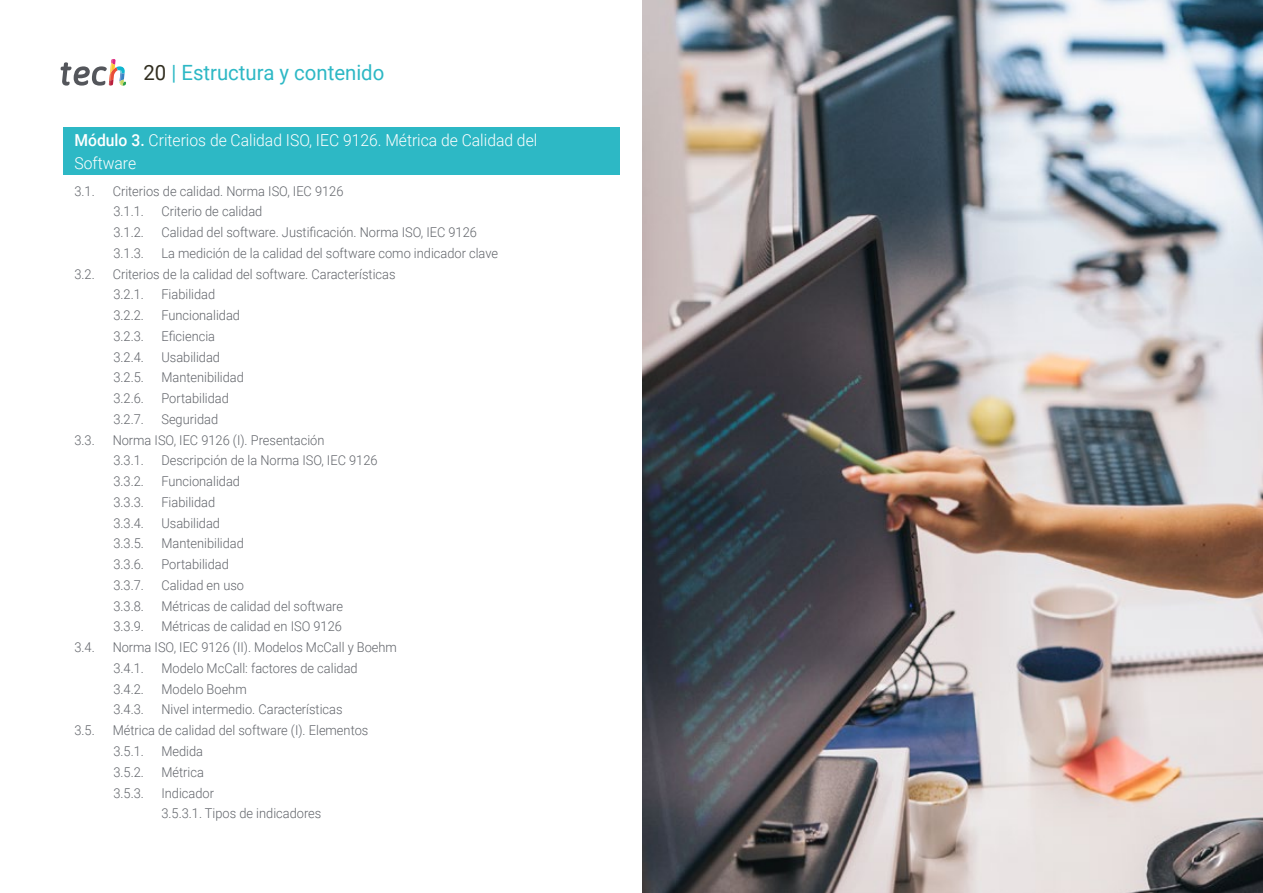
<style>
.page{position:relative;width:1263px;height:893px;background:#fff}
.page>*{position:absolute;margin:0;border:0;box-sizing:border-box;transform-origin:0 0}
.t1{font:21px "Roboto";color:#2db8c5}
.t2{font:300 16.5px/22.5px "Roboto";color:#fff;scale:.95 1}
.t3{font:300 13.5px/20.7px "Roboto";color:#61646a;scale:.95 1}
.s1{color:#312e20}
.s2{font-weight:500}
</style>
<div class="page">
<svg style="left:61px;top:59px;width:65px;height:27px"></svg>
<div style="left:63px;top:127px;width:557px;height:48px;background:#2db8c5"></div>
<img style="left:642px;top:0;width:621px;height:893px">
<h1 class="t1" style="left:144px;top:57px;width:242px"><span class="s1">20</span> | Estructura y contenido</h1>
<p class="t2" style="left:74px;top:128px;width:489px"><span class="s2">Módulo 3.</span> Criterios de Calidad ISO, IEC 9126. Métrica de Calidad del<br>Software</p>
<p class="t3" style="left:74px;top:180px;width:23px">3.1.</p>
<p class="t3" style="left:113px;top:180px;width:244px">Criterios de calidad. Norma ISO, IEC 9126<br>3.1.1.</p>
<p class="t3" style="left:161px;top:201px;width:108px">Criterio de calidad</p>
<p class="t3" style="left:113px;top:222px;width:34px">3.1.2.</p>
<p class="t3" style="left:161px;top:222px;width:334px">Calidad del software. Justificación. Norma ISO, IEC 9126</p>
<p class="t3" style="left:113px;top:242px;width:34px">3.1.3.</p>
<p class="t3" style="left:161px;top:242px;width:356px">La medición de la calidad del software como indicador clave</p>
<p class="t3" style="left:74px;top:263px;width:23px">3.2.</p>
<p class="t3" style="left:113px;top:263px;width:299px">Criterios de la calidad del software. Características<br>3.2.1.</p>
<p class="t3" style="left:161px;top:284px;width:58px">Fiabilidad</p>
<p class="t3" style="left:113px;top:305px;width:34px">3.2.2.</p>
<p class="t3" style="left:161px;top:305px;width:84px">Funcionalidad</p>
<p class="t3" style="left:113px;top:325px;width:34px">3.2.3.</p>
<p class="t3" style="left:161px;top:325px;width:58px">Eficiencia</p>
<p class="t3" style="left:113px;top:346px;width:34px">3.2.4.</p>
<p class="t3" style="left:161px;top:346px;width:63px">Usabilidad</p>
<p class="t3" style="left:113px;top:367px;width:34px">3.2.5.</p>
<p class="t3" style="left:161px;top:367px;width:88px">Mantenibilidad</p>
<p class="t3" style="left:113px;top:388px;width:34px">3.2.6.</p>
<p class="t3" style="left:161px;top:388px;width:73px">Portabilidad</p>
<p class="t3" style="left:113px;top:408px;width:34px">3.2.7.</p>
<p class="t3" style="left:161px;top:408px;width:61px">Seguridad</p>
<p class="t3" style="left:74px;top:429px;width:23px">3.3.</p>
<p class="t3" style="left:113px;top:429px;width:224px">Norma ISO, IEC 9126 (I). Presentación<br>3.3.1.</p>
<p class="t3" style="left:161px;top:450px;width:229px">Descripción de la Norma ISO, IEC 9126</p>
<p class="t3" style="left:113px;top:471px;width:34px">3.3.2.</p>
<p class="t3" style="left:161px;top:471px;width:84px">Funcionalidad</p>
<p class="t3" style="left:113px;top:491px;width:34px">3.3.3.</p>
<p class="t3" style="left:161px;top:491px;width:58px">Fiabilidad</p>
<p class="t3" style="left:113px;top:512px;width:34px">3.3.4.</p>
<p class="t3" style="left:161px;top:512px;width:63px">Usabilidad</p>
<p class="t3" style="left:113px;top:533px;width:34px">3.3.5.</p>
<p class="t3" style="left:161px;top:533px;width:88px">Mantenibilidad</p>
<p class="t3" style="left:113px;top:554px;width:34px">3.3.6.</p>
<p class="t3" style="left:161px;top:554px;width:73px">Portabilidad</p>
<p class="t3" style="left:113px;top:574px;width:34px">3.3.7.</p>
<p class="t3" style="left:161px;top:574px;width:89px">Calidad en uso</p>
<p class="t3" style="left:113px;top:595px;width:34px">3.3.8.</p>
<p class="t3" style="left:161px;top:595px;width:193px">Métricas de calidad del software</p>
<p class="t3" style="left:113px;top:616px;width:34px">3.3.9.</p>
<p class="t3" style="left:161px;top:616px;width:191px">Métricas de calidad en ISO 9126</p>
<p class="t3" style="left:74px;top:637px;width:23px">3.4.</p>
<p class="t3" style="left:113px;top:637px;width:301px">Norma ISO, IEC 9126 (II). Modelos McCall y Boehm<br>3.4.1.</p>
<p class="t3" style="left:161px;top:657px;width:208px">Modelo McCall: factores de calidad</p>
<p class="t3" style="left:113px;top:678px;width:34px">3.4.2.</p>
<p class="t3" style="left:161px;top:678px;width:91px">Modelo Boehm</p>
<p class="t3" style="left:113px;top:699px;width:34px">3.4.3.</p>
<p class="t3" style="left:161px;top:699px;width:192px">Nivel intermedio. Características</p>
<p class="t3" style="left:74px;top:720px;width:23px">3.5.</p>
<p class="t3" style="left:113px;top:720px;width:271px">Métrica de calidad del software (I). Elementos<br>3.5.1.</p>
<p class="t3" style="left:161px;top:740px;width:45px">Medida</p>
<p class="t3" style="left:113px;top:761px;width:34px">3.5.2.</p>
<p class="t3" style="left:161px;top:761px;width:46px">Métrica</p>
<p class="t3" style="left:113px;top:782px;width:34px">3.5.3.</p>
<p class="t3" style="left:161px;top:782px;width:170px">Indicador<br>3.5.3.1. Tipos de indicadores</p>
</div>
